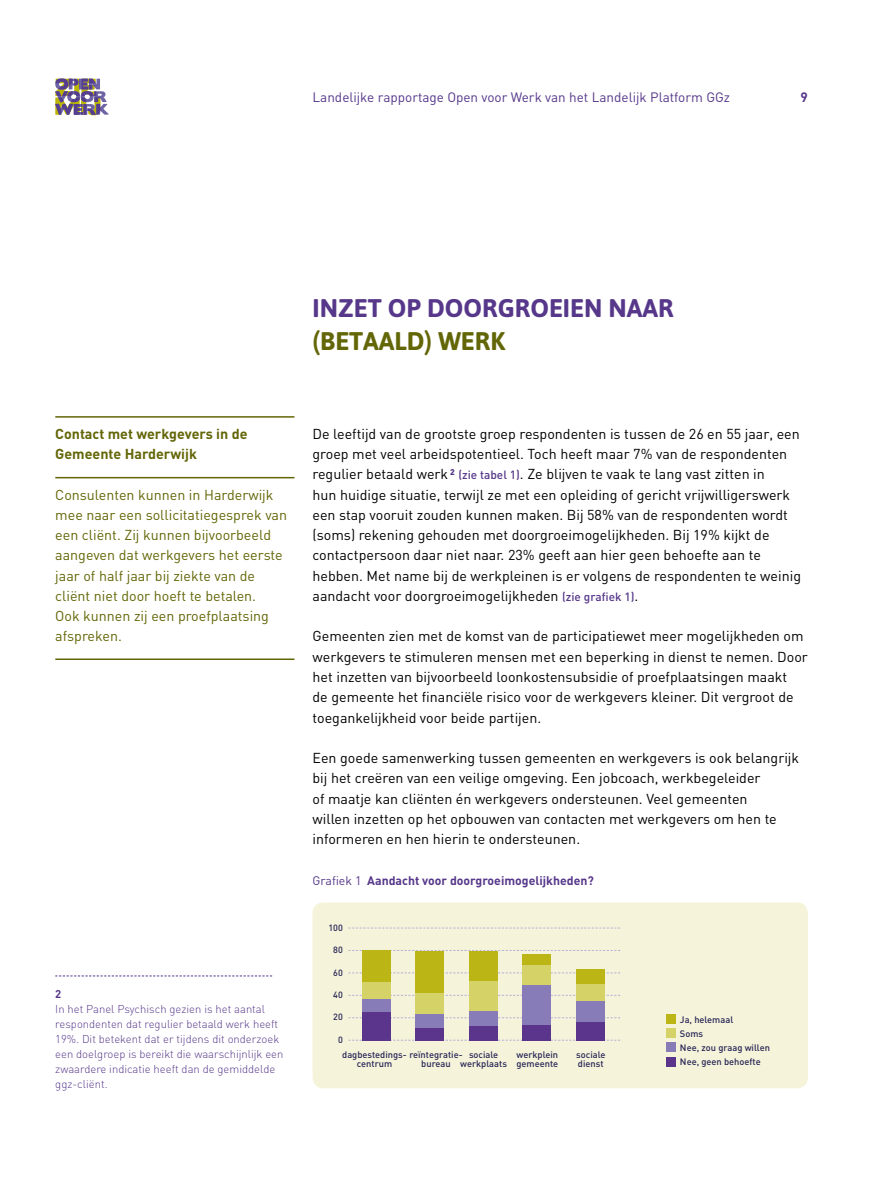
<style>
.page{position:relative;width:893px;height:1191px;background:#fff}
.page>*{position:absolute;margin:0;border:0;box-sizing:border-box;transform-origin:0 0}
.t1{font:700 25.5px "Asap";color:#56378a}
.t2{font:700 25.5px "Asap";color:#636607}
.t3{font:14.25px/20.2px "DIN";color:#000}
.t4{font:14.25px/20.2px "DIN";color:#636607}
.t5{font:700 14.25px/20.2px "DIN";color:#636607}
.t6{font:13.5px "DIN";color:#56378a}
.t7{font:700 13.5px "DIN";color:#56378a}
.t8{font:700 12.3px "DIN";color:#56378a}
.t9{font:300 11.25px/15px "DIN";color:#56378a}
.t10{font:700 11.25px "DIN";color:#56378a}
.t11{font:500 9.3px/9.8px "DIN";color:#282555}
.t12{font:500 9px "DIN";color:#282555}
.s1{font-weight:500;font-size:11.85px;color:#56378a}
.s2{font-weight:400}
</style>
<div class="page">
<svg style="left:55px;top:975px;width:217px;height:1px"></svg>
<hr style="left:55px;top:416px;width:239px;height:1px;background:#636607">
<hr style="left:55px;top:477px;width:239px;height:1px;background:#636607">
<hr style="left:55px;top:658px;width:239px;height:2px;background:#636607">
<div style="left:313px;top:902px;width:495px;height:186px;background:#f5f4db;border-radius:11px"></div>
<svg style="left:348px;top:927px;width:272px;height:1px"></svg>
<svg style="left:348px;top:950px;width:273px;height:1px"></svg>
<svg style="left:348px;top:972px;width:272px;height:1px"></svg>
<svg style="left:348px;top:995px;width:273px;height:1px"></svg>
<svg style="left:348px;top:1017px;width:273px;height:1px"></svg>
<svg style="left:348px;top:1039px;width:272px;height:1px"></svg>
<div style="left:362px;top:950px;width:28px;height:32px;background:#bbb616"></div>
<div style="left:362px;top:982px;width:28px;height:17px;background:#d5d267"></div>
<div style="left:362px;top:999px;width:28px;height:13px;background:#877bb8"></div>
<div style="left:362px;top:1012px;width:28px;height:28px;background:#5a358b"></div>
<div style="left:415px;top:951px;width:29px;height:42px;background:#bbb616"></div>
<div style="left:415px;top:993px;width:29px;height:21px;background:#d5d267"></div>
<div style="left:415px;top:1014px;width:29px;height:14px;background:#877bb8"></div>
<div style="left:415px;top:1028px;width:29px;height:12px;background:#5a358b"></div>
<div style="left:469px;top:951px;width:28px;height:30px;background:#bbb616"></div>
<div style="left:469px;top:981px;width:28px;height:29px;background:#d5d267"></div>
<div style="left:469px;top:1010px;width:28px;height:15px;background:#877bb8"></div>
<div style="left:469px;top:1025px;width:28px;height:15px;background:#5a358b"></div>
<div style="left:522px;top:954px;width:29px;height:11px;background:#bbb616"></div>
<div style="left:522px;top:965px;width:29px;height:19px;background:#d5d267"></div>
<div style="left:522px;top:984px;width:29px;height:40px;background:#877bb8"></div>
<div style="left:522px;top:1024px;width:29px;height:16px;background:#5a358b"></div>
<div style="left:576px;top:968px;width:28px;height:16px;background:#bbb616"></div>
<div style="left:576px;top:984px;width:28px;height:17px;background:#d5d267"></div>
<div style="left:576px;top:1001px;width:28px;height:21px;background:#877bb8"></div>
<div style="left:576px;top:1022px;width:28px;height:18px;background:#5a358b"></div>
<div style="left:666px;top:1014px;width:9px;height:9px;background:#bbb616"></div>
<div style="left:666px;top:1028px;width:9px;height:9px;background:#d5d267"></div>
<div style="left:666px;top:1042px;width:9px;height:10px;background:#877bb8"></div>
<div style="left:666px;top:1057px;width:9px;height:9px;background:#5a358b"></div>
<svg style="left:55px;top:78px;width:54px;height:37px"></svg>
<p class="t6" style="left:313px;top:89px;width:419px">Landelijke rapportage Open voor Werk van het Landelijk Platform GGz</p>
<p class="t7" style="left:801px;top:89px;width:9px">9</p>
<h1 class="t1" style="left:313px;top:293px;width:363px">INZET OP DOORGROEIEN NAAR</h1>
<h1 class="t2" style="left:313px;top:326px;width:194px">(BETAALD) WERK</h1>
<p class="t5" style="left:55px;top:423px;width:194px">Contact met werkgevers in de<br>Gemeente Harderwijk</p>
<p class="t4" style="left:55px;top:484px;width:233px">Consulenten kunnen in Harderwijk mee naar een sollicitatiegesprek van een cliënt. Zij kunnen bijvoorbeeld aangeven dat werkgevers het eerste jaar of half jaar bij ziekte van de cliënt niet door hoeft te betalen.<br>Ook kunnen zij een proefplaatsing afspreken.</p>
<p class="t10" style="left:55px;top:986px;width:8px">2</p>
<p class="t9" style="left:55px;top:1001px;width:230px">In het Panel Psychisch gezien is het aantal respondenten dat regulier betaald werk heeft 19%. Dit betekent dat er tijdens dit onderzoek een doelgroep is bereikt die waarschijnlijk een zwaardere indicatie heeft dan de gemiddelde ggz-cliënt.</p>
<p class="t3" style="left:313px;top:423px;width:490px">De leeftijd van de grootste groep respondenten is tussen de 26 en 55 jaar, een groep met veel arbeidspotentieel. Toch heeft maar 7% van de respondenten regulier betaald werk <sup>2</sup> <span class="s1">(zie tabel 1)</span>. Ze blijven te vaak te lang vast zitten in<br>hun huidige situatie, terwijl ze met een opleiding of gericht vrijwilligerswerk een stap vooruit zouden kunnen maken. Bij 58% van de respondenten wordt (soms) rekening gehouden met doorgroeimogelijkheden. Bij 19% kijkt de contactpersoon daar niet naar. 23% geeft aan hier geen behoefte aan te hebben. Met name bij de werkpleinen is er volgens de respondenten te weinig aandacht voor doorgroeimogelijkheden <span class="s1">(zie grafiek 1)</span>.</p>
<p class="t3" style="left:313px;top:626px;width:497px">Gemeenten zien met de komst van de participatiewet meer mogelijkheden om werkgevers te stimuleren mensen met een beperking in dienst te nemen. Door het inzetten van bijvoorbeeld loonkostensubsidie of proefplaatsingen maakt<br>de gemeente het financiële risico voor de werkgevers kleiner. Dit vergroot de toegankelijkheid voor beide partijen.</p>
<p class="t3" style="left:313px;top:747px;width:488px">Een goede samenwerking tussen gemeenten en werkgevers is ook belangrijk bij het creëren van een veilige omgeving. Een jobcoach, werkbegeleider<br>of maatje kan cliënten én werkgevers ondersteunen. Veel gemeenten<br>willen inzetten op het opbouwen van contacten met werkgevers om hen te informeren en hen hierin te ondersteunen.</p>
<p class="t8" style="left:313px;top:872px;width:283px"><span class="s2">Grafiek 1</span> Aandacht voor doorgroeimogelijkheden?</p>
<p class="t12" style="left:328px;top:921px;width:16px">100</p>
<p class="t12" style="left:333px;top:944px;width:11px">80</p>
<p class="t12" style="left:333px;top:966px;width:11px">60</p>
<p class="t12" style="left:333px;top:989px;width:11px">40</p>
<p class="t12" style="left:333px;top:1011px;width:11px">20</p>
<p class="t12" style="left:338px;top:1033px;width:6px">0</p>
<p class="t11" style="left:357px;top:1049px;width:107px;text-indent:-15px">dagbestedings- reïntegratie&shy;centrum</p>
<p class="t11" style="left:516px;top:1049px;width:43px">werkplein gemeente</p>
<p class="t11" style="left:576px;top:1049px;width:31px">sociale dienst</p>
<p class="t11" style="left:421px;top:1058px;width:31px">bureau</p>
<p class="t11" style="left:460px;top:1049px;width:48px;text-align:center">sociale werkplaats</p>
<p class="t11" style="left:680px;top:1012px;width:92px;line-height:14.1px">Ja, helemaal<br>Soms<br>Nee, zou graag willen<br>Nee, geen behoefte</p>
</div>
